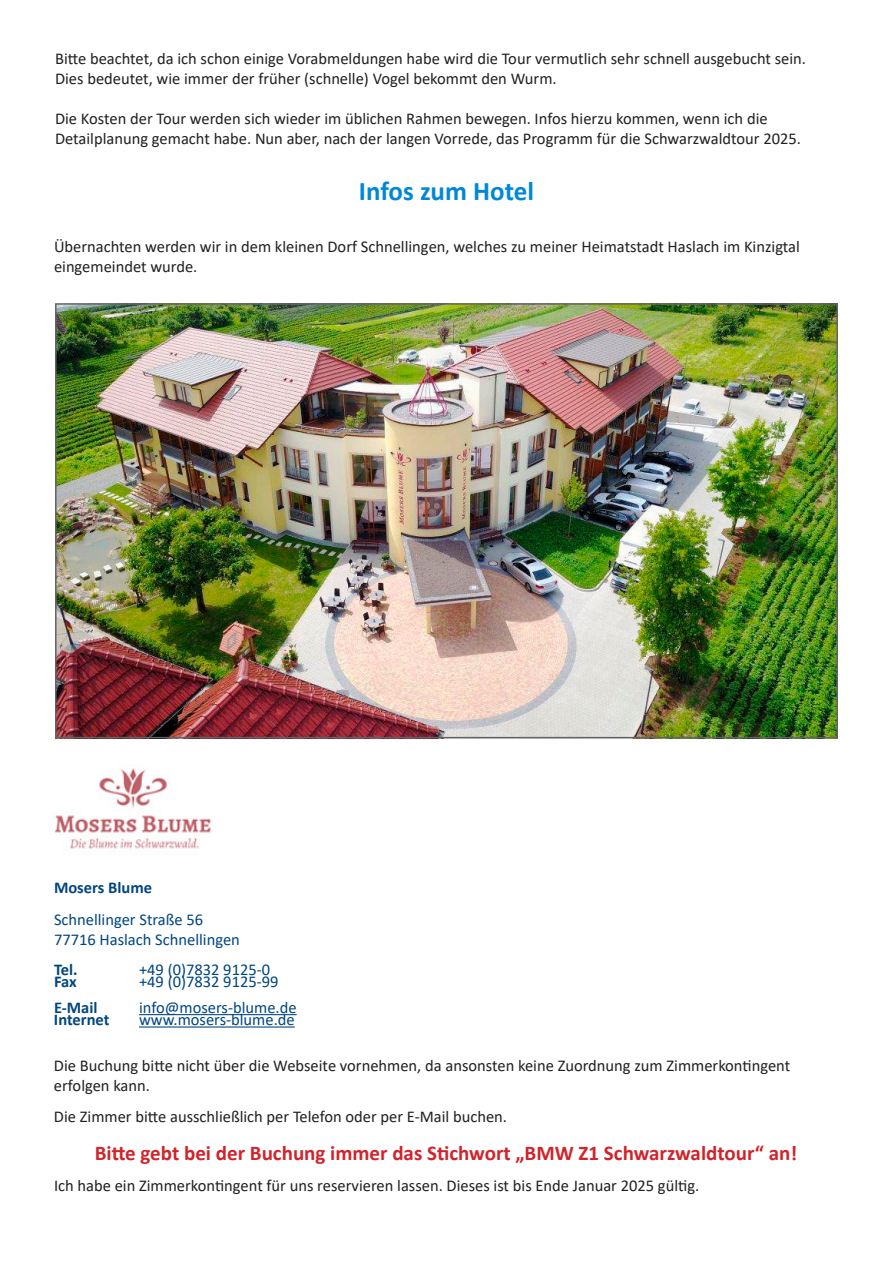
<style>
.page{position:relative;width:893px;height:1263px;background:#fff}
.page>*{position:absolute;margin:0;border:0;box-sizing:border-box;transform-origin:0 0}
.t1{font:700 27px "Calibri";color:#0088d6}
.t2{font:700 21px "Calibri";color:#d1232a}
.t3{font:16.5px/19.8px "Calibri";color:#231f20}
.t4{font:16.5px/19.8px "Calibri";color:#00467f}
.t5{font:700 16.5px "Calibri";color:#00467f}
</style>
<div class="page">
<img style="left:58px;top:306px;width:777px;height:429px">
<div style="left:55px;top:303px;width:783px;height:435px;border:2px solid #636366"></div>
<img style="left:54px;top:768px;width:158px;height:83px">
<hr style="left:139px;top:1014px;width:158px;height:1px;background:#00467f">
<hr style="left:139px;top:1026px;width:156px;height:1px;background:#00467f">
<p class="t3" style="left:55px;top:49px;width:752px">Bitte beachtet, da ich schon einige Vorabmeldungen habe wird die Tour vermutlich sehr schnell ausgebucht sein.<br>Dies bedeutet, wie immer der früher (schnelle) Vogel bekommt den Wurm.</p>
<p class="t3" style="left:55px;top:108px;width:747px">Die Kosten der Tour werden sich wieder im üblichen Rahmen bewegen. Infos hierzu kommen, wenn ich die<br>Detailplanung gemacht habe. Nun aber, nach der langen Vorrede, das Programm für die Schwarzwaldtour 2025.</p>
<h1 class="t1" style="left:359px;top:172px;width:177px">Infos zum Hotel</h1>
<p class="t3" style="left:54px;top:236px;width:747px">Übernachten werden wir in dem kleinen Dorf Schnellingen, welches zu meiner Heimatstadt Haslach im Kinzigtal eingemeindet wurde.</p>
<p class="t5" style="left:54px;top:876px;width:100px">Mosers Blume</p>
<p class="t4" style="left:54px;top:909px;width:187px">Schnellinger Straße 56<br>77716 Haslach Schnellingen</p>
<p class="t5" style="left:54px;top:958px;width:25px">Tel.</p>
<p class="t4" style="left:139px;top:959px;width:133px">+49 (0)7832 9125-0</p>
<p class="t5" style="left:54px;top:970px;width:24px">Fax</p>
<p class="t4" style="left:139px;top:971px;width:141px">+49 (0)7832 9125-99</p>
<p class="t5" style="left:54px;top:996px;width:45px">E-Mail</p>
<p class="t4" style="left:139px;top:997px;width:159px">info@mosers-blume.de</p>
<p class="t5" style="left:54px;top:1008px;width:57px">Internet</p>
<p class="t4" style="left:139px;top:1009px;width:157px">www.mosers-blume.de</p>
<p class="t3" style="left:54px;top:1055px;width:738px">Die Buchung bitte nicht über die Webseite vornehmen, da ansonsten keine Zuordnung zum Zimmerkontingent erfolgen kann.</p>
<p class="t3" style="left:54px;top:1106px;width:455px">Die Zimmer bitte ausschließlich per Telefon oder per E-Mail buchen.</p>
<p class="t2" style="left:95px;top:1138px;width:704px">Bitte gebt bei der Buchung immer das Stichwort „BMW Z1 Schwarzwaldtour“ an!</p>
<p class="t3" style="left:54px;top:1175px;width:647px">Ich habe ein Zimmerkontingent für uns reservieren lassen. Dieses ist bis Ende Januar 2025 gültig.</p>
</div>
